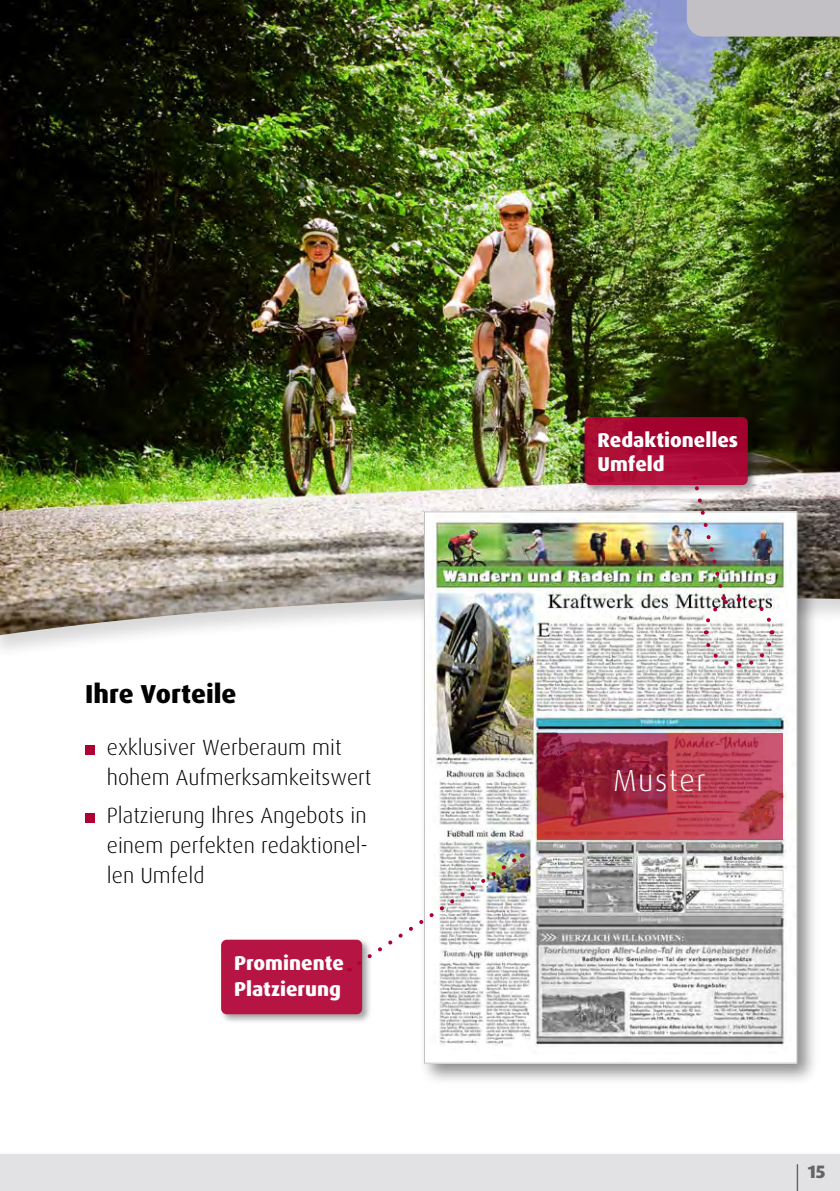
<style>
.page{position:relative;width:840px;height:1191px;background:#fff}
.page>*{position:absolute;margin:0;border:0;box-sizing:border-box;transform-origin:0 0}
._123{font:300 30.4px "Dax Pro";letter-spacing:.05em;color:#fff}
.t1{font:800 26px "Dax Pro";color:#000}
.t2{font:300 22px/30px "Dax Pro";color:#000}
.t3{font:800 20px "Dax Pro";color:#fff}
.t4{font:800 18px "Dax Pro";color:#656368}
</style>
<div class="page">
<div style="left:0;top:1154px;width:839px;height:37px;background:#e2e1e4"></div>
<img style="left:0;top:0;width:839px;height:564px">
<div style="left:0;top:564px;width:839px;height:96px;background:#000;opacity:.04"></div>
<svg style="left:0;top:566px;width:839px;height:69px;background:#b7afa6"></svg>
<div style="left:826px;top:568px;width:13px;height:57px;background:#000;opacity:.04"></div>
<hr style="left:839px;top:569px;width:1px;height:30px;background:#000">
<div style="left:582px;top:415px;width:175px;height:80px;background:#000;opacity:.4"></div>
<div style="left:584px;top:417px;width:163px;height:68px;background:linear-gradient(to bottom,#a1012c,#b2113c);border-radius:6px"></div>
<div style="left:219px;top:937px;width:153px;height:87px;background:#000;opacity:.4"></div>
<div style="left:221px;top:939px;width:141px;height:75px;background:#b61543;border-radius:6px"></div>
<div style="left:419px;top:506px;width:400px;height:579px;background:#000;opacity:.45"></div>
<img style="left:426px;top:513px;width:369px;height:548px">
<svg style="left:537px;top:733px;width:245px;height:106px;background:#ae374d"></svg>
<img style="left:690px;top:476px;width:85px;height:193px">
<svg style="left:796px;top:1164px;width:1px;height:27px"></svg>
<svg style="left:349px;top:793px;width:235px;height:178px"></svg>
<div style="left:686px;top:0;width:153px;height:36px;background:#c2c0c4"></div>
<div style="left:85px;top:745px;width:9px;height:9px;background:#b00033"></div>
<div style="left:85px;top:813px;width:9px;height:10px;background:#b00033"></div>
<p class="t1" style="left:85px;top:676px;width:153px">Ihre Vorteile</p>
<p class="t2" style="left:107px;top:732px;width:266px">exklusiver Werberaum mit hohem Aufmerksamkeitswert</p>
<p class="t2" style="left:107px;top:800px;width:262px;text-align:justify">Platzierung Ihres Angebots in einem perfekten redaktionel&shy;len Umfeld</p>
<p class="t3" style="left:234px;top:950px;width:111px">Prominente</p>
<p class="t3" style="left:234px;top:976px;width:108px">Platzierung</p>
<p class="t3" style="left:597px;top:427px;width:142px">Redaktionelles</p>
<p class="t3" style="left:597px;top:451px;width:69px">Umfeld</p>
<p class="_123" style="left:612px;top:760px;width:94px">Muster</p>
<p class="t4" style="left:807px;top:1160px;width:19px">15</p>
</div>
